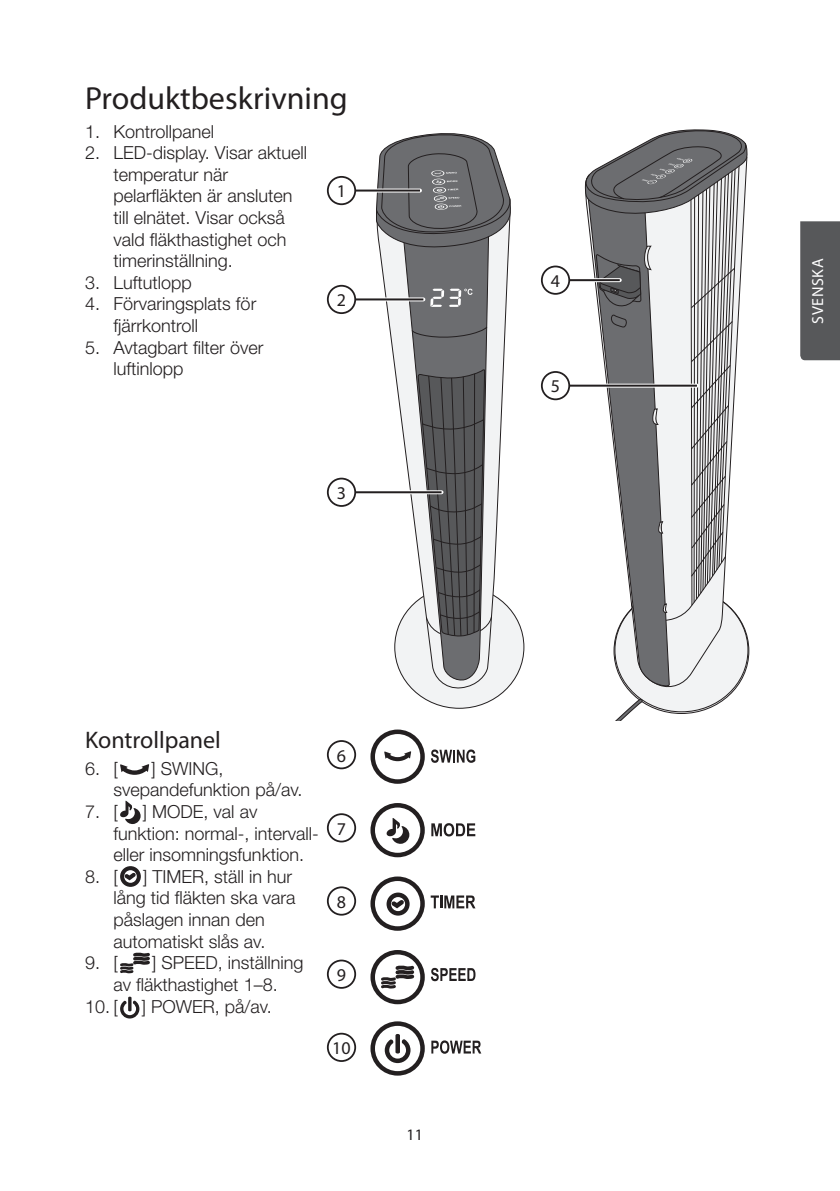
<style>
.page{position:relative;width:840px;height:1191px;background:#fff}
.page>*{position:absolute;margin:0;border:0;box-sizing:border-box;transform-origin:0 0}
.Bruks_-_Nytt_Avsnitt{font:32px "Myriad Pro";color:#231f20}
.Bruks_-_Underrubrik{font:24px "Myriad Pro";color:#231f20}
.t1{font:300 18px/21.6px "Helvetica Neue LT Std";color:#231f20}
.t2{font:18px "Myriad Pro";color:#231f20}
.t3{font:16px "Myriad Pro";letter-spacing:.035em;color:#fff}
.t4{font:16px "Myriad Pro";color:#231f20}
</style>
<div class="page">
<div style="left:800px;top:221px;width:39px;height:139px;background:#57585a"></div>
<div style="left:613px;top:588px;width:135px;height:125px;background:#f2f3f4;border-radius:50%"></div>
<svg style="left:616px;top:697px;width:27px;height:23px"></svg>
<svg style="left:613px;top:630px;width:56px;height:57px"></svg>
<svg style="left:584px;top:129px;width:164px;height:501px"></svg>
<svg style="left:570px;top:278px;width:49px;height:4px"></svg>
<svg style="left:570px;top:384px;width:126px;height:4px"></svg>
<hr style="left:555px;top:279px;width:64px;height:2px;background:#231f20">
<hr style="left:555px;top:385px;width:141px;height:2px;background:#231f20">
<div style="left:541px;top:266px;width:28px;height:28px;background:#fff;border-radius:50%"></div>
<div style="left:540px;top:265px;width:30px;height:30px;border:2px solid #231f20;border-radius:50%"></div>
<div style="left:541px;top:372px;width:28px;height:27px;background:#fff;border-radius:50%"></div>
<div style="left:540px;top:371px;width:30px;height:29px;border:2px solid #231f20;border-radius:50%"></div>
<div style="left:394px;top:586px;width:129px;height:122px;background:#f2f3f4;border-radius:50%"></div>
<svg style="left:376px;top:133px;width:135px;height:549px"></svg>
<svg style="left:356px;top:188px;width:64px;height:4px"></svg>
<svg style="left:356px;top:297px;width:67px;height:4px"></svg>
<svg style="left:356px;top:490px;width:85px;height:4px"></svg>
<hr style="left:341px;top:189px;width:79px;height:2px;background:#231f20">
<hr style="left:345px;top:298px;width:78px;height:2px;background:#231f20">
<hr style="left:345px;top:491px;width:96px;height:2px;background:#231f20">
<div style="left:327px;top:177px;width:28px;height:27px;background:#fff;border-radius:50%"></div>
<div style="left:327px;top:176px;width:29px;height:29px;border:2px solid #231f20;border-radius:50%"></div>
<div style="left:327px;top:286px;width:28px;height:27px;background:#fff;border-radius:50%"></div>
<div style="left:327px;top:285px;width:29px;height:29px;border:2px solid #231f20;border-radius:50%"></div>
<div style="left:327px;top:478px;width:28px;height:28px;background:#fff;border-radius:50%"></div>
<div style="left:327px;top:478px;width:29px;height:29px;border:2px solid #231f20;border-radius:50%"></div>
<svg style="left:370px;top:1021px;width:54px;height:54px"></svg>
<svg style="left:370px;top:950px;width:54px;height:54px"></svg>
<svg style="left:370px;top:876px;width:54px;height:54px"></svg>
<svg style="left:370px;top:803px;width:54px;height:54px"></svg>
<svg style="left:370px;top:729px;width:54px;height:55px"></svg>
<svg style="left:431px;top:749px;width:44px;height:14px"></svg>
<svg style="left:431px;top:823px;width:44px;height:13px"></svg>
<svg style="left:430px;top:895px;width:45px;height:13px"></svg>
<svg style="left:431px;top:968px;width:44px;height:13px"></svg>
<svg style="left:431px;top:1040px;width:50px;height:13px"></svg>
<div style="left:327px;top:740px;width:29px;height:29px;border:2px solid #231f20;border-radius:50%"></div>
<div style="left:327px;top:813px;width:29px;height:29px;border:2px solid #231f20;border-radius:50%"></div>
<div style="left:327px;top:886px;width:29px;height:29px;border:2px solid #231f20;border-radius:50%"></div>
<div style="left:327px;top:959px;width:29px;height:29px;border:2px solid #231f20;border-radius:50%"></div>
<div style="left:327px;top:1032px;width:29px;height:30px;border:2px solid #231f20;border-radius:50%"></div>
<svg style="left:120px;top:764px;width:29px;height:11px"></svg>
<svg style="left:120px;top:800px;width:21px;height:24px"></svg>
<svg style="left:120px;top:866px;width:21px;height:21px"></svg>
<svg style="left:120px;top:952px;width:30px;height:21px"></svg>
<svg style="left:120px;top:996px;width:19px;height:22px"></svg>
<p class="Bruks_-_Nytt_Avsnitt" style="left:85px;top:79px;width:264px">Produktbeskrivning</p>
<p class="t1" style="left:85px;top:120px;width:131px">1. Kontrollpanel</p>
<p class="t1" style="left:113px;top:142px;width:195px;text-indent:-28px">2. LED-display. Visar aktuell temperatur när pelarfläkten är ansluten till elnätet. Visar också vald fläkthastighet och timerinställning.</p>
<p class="t1" style="left:85px;top:271px;width:108px">3. Luftutlopp</p>
<p class="t1" style="left:113px;top:293px;width:144px;text-indent:-28px">4. Förvaringsplats för fjärrkontroll</p>
<p class="t1" style="left:113px;top:336px;width:151px;text-indent:-28px">5. Avtagbart filter över luftinlopp</p>
<p class="t2" style="left:337px;top:180px;width:11px">1</p>
<p class="t2" style="left:337px;top:289px;width:11px">2</p>
<p class="t2" style="left:337px;top:482px;width:11px">3</p>
<p class="Bruks_-_Underrubrik" style="left:85px;top:724px;width:137px">Kontrollpanel</p>
<p class="t1" style="left:85px;top:757px;width:34px">6. [</p>
<p class="t1" style="left:113px;top:757px;width:190px;text-indent:38px">] SWING, svepandefunktion på/av.</p>
<p class="t1" style="left:85px;top:800px;width:34px">7. [</p>
<p class="t1" style="left:113px;top:800px;width:207px;text-indent:29px">] MODE, val av funktion: normal-, intervall&shy;eller insomningsfunktion.</p>
<p class="t1" style="left:85px;top:865px;width:34px">8. [</p>
<p class="t1" style="left:113px;top:865px;width:183px;text-indent:30px">] TIMER, ställ in hur lång tid fläkten ska vara påslagen innan den automatiskt slås av.</p>
<p class="t1" style="left:85px;top:951px;width:34px">9. [</p>
<p class="t1" style="left:113px;top:951px;width:191px;text-indent:39px">] SPEED, inställning av fläkthastighet 1–8.</p>
<p class="t1" style="left:85px;top:995px;width:34px">10. [</p>
<p class="t1" style="left:142px;top:995px;width:132px">] POWER, på/av.</p>
<p class="t2" style="left:337px;top:744px;width:11px">6</p>
<p class="t2" style="left:337px;top:817px;width:11px">7</p>
<p class="t2" style="left:337px;top:890px;width:11px">8</p>
<p class="t2" style="left:337px;top:963px;width:11px">9</p>
<p class="t2" style="left:332px;top:1037px;width:20px">10</p>
<p class="t4" style="left:406px;top:1125px;width:18px">11</p>
<p class="t2" style="left:550px;top:270px;width:11px">4</p>
<p class="t2" style="left:550px;top:375px;width:11px">5</p>
<p class="t3" style="left:807px;top:324px;width:67px;rotate:-90deg">SVENSKA</p>
</div>
